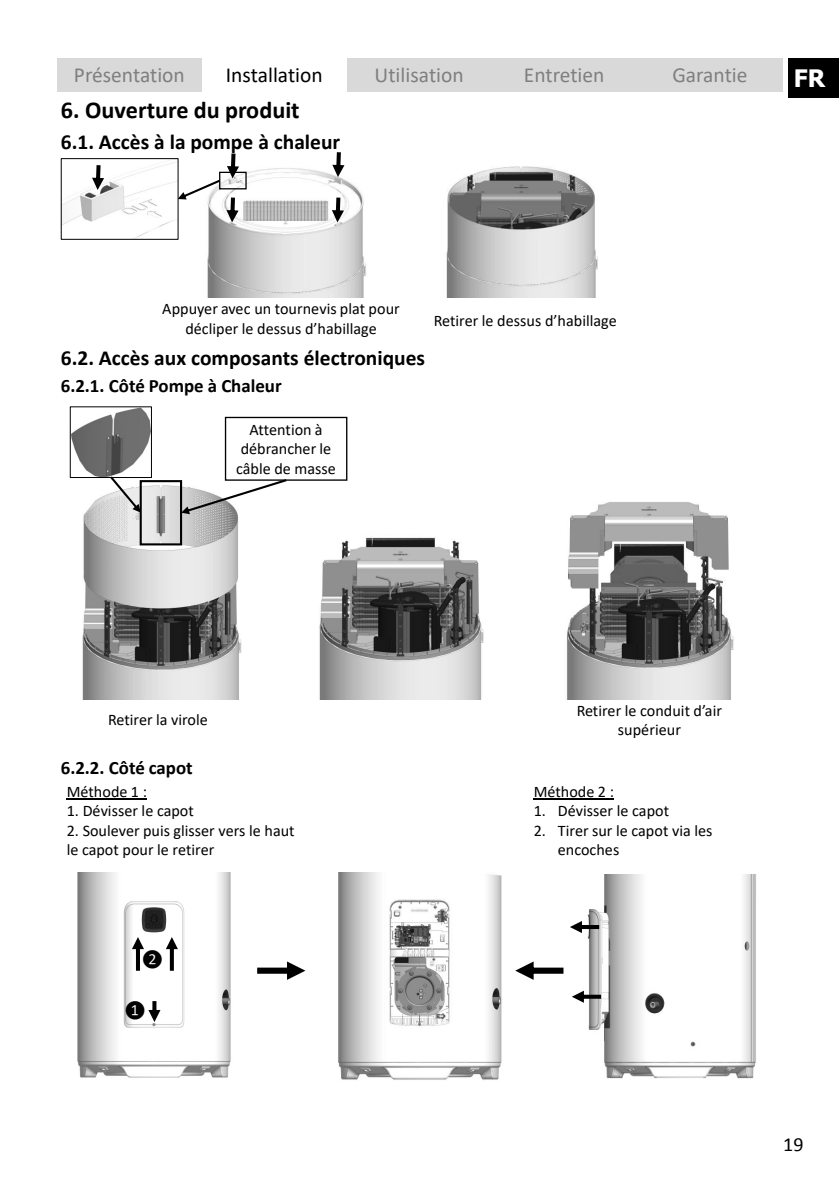
<style>
.page{position:relative;width:839px;height:1192px;background:#fff}
.page>*{position:absolute;margin:0;border:0;box-sizing:border-box;transform-origin:0 0}
.t1{font:700 24.2px "Calibri";color:#000}
.t2{font:700 24px "Tahoma";color:#fff}
.t3{font:700 21.4px "Calibri";color:#000}
.t4{font:21.4px "Calibri";color:#7f7f7f}
.t5{font:21.4px "Calibri";color:#000}
.t6{font:20px "Calibri";color:#000}
.t7{font:700 18.8px "Calibri";color:#000}
.t8{font:16.2px/19.4px "Calibri";color:#000;text-align:center}
</style>
<div class="page">
<div style="left:787px;top:58px;width:51px;height:40px;background:#000"></div>
<div style="left:57px;top:58px;width:145px;height:34px;background:#d9d9d9"></div>
<div style="left:346px;top:58px;width:145px;height:34px;background:#d9d9d9"></div>
<div style="left:491px;top:58px;width:145px;height:34px;background:#d9d9d9"></div>
<div style="left:636px;top:58px;width:147px;height:34px;background:#d9d9d9"></div>
<img style="left:446px;top:166px;width:152px;height:131px">
<img style="left:207px;top:165px;width:159px;height:133px">
<svg style="left:226px;top:197px;width:12px;height:25px"></svg>
<img style="left:82px;top:485px;width:160px;height:214px">
<div style="left:140px;top:480px;width:42px;height:65px;border:2px solid #000"></div>
<svg style="left:181px;top:479px;width:105px;height:35px"></svg>
<img style="left:319px;top:537px;width:165px;height:162px">
<img style="left:566px;top:502px;width:168px;height:197px">
<hr style="left:67px;top:798px;width:80px;height:1px;background:#000">
<img style="left:77px;top:872px;width:154px;height:206px">
<svg style="left:148px;top:1000px;width:12px;height:21px"></svg>
<svg style="left:166px;top:936px;width:12px;height:34px"></svg>
<svg style="left:132px;top:936px;width:12px;height:34px"></svg>
<svg style="left:178px;top:180px;width:42px;height:19px"></svg>
<svg style="left:332px;top:197px;width:12px;height:25px"></svg>
<svg style="left:332px;top:152px;width:12px;height:25px"></svg>
<svg style="left:227px;top:153px;width:12px;height:25px"></svg>
<div style="left:225px;top:417px;width:122px;height:63px;border:1px solid #000"></div>
<img style="left:587px;top:874px;width:169px;height:205px">
<hr style="left:533px;top:798px;width:81px;height:1px;background:#000">
<svg style="left:570px;top:920px;width:29px;height:12px"></svg>
<svg style="left:572px;top:990px;width:29px;height:12px"></svg>
<img style="left:63px;top:162px;width:113px;height:76px">
<div style="left:61px;top:158px;width:117px;height:82px;border:1px solid #000"></div>
<div style="left:219px;top:172px;width:27px;height:17px;border:1px solid #000"></div>
<svg style="left:92px;top:165px;width:12px;height:25px"></svg>
<img style="left:72px;top:408px;width:78px;height:68px">
<div style="left:70px;top:406px;width:82px;height:72px;border:1px solid #000"></div>
<svg style="left:110px;top:476px;width:31px;height:36px"></svg>
<img style="left:338px;top:872px;width:164px;height:208px">
<svg style="left:515px;top:961px;width:48px;height:18px"></svg>
<svg style="left:257px;top:961px;width:48px;height:18px"></svg>
<h3 class="t4" style="left:74px;top:66px;width:112px">Présentation</h3>
<h3 class="t5" style="left:226px;top:66px;width:98px">Installation</h3>
<h3 class="t4" style="left:374px;top:66px;width:91px">Utilisation</h3>
<h3 class="t4" style="left:523px;top:66px;width:82px">Entretien</h3>
<h3 class="t4" style="left:672px;top:66px;width:77px">Garantie</h3>
<h1 class="t1" style="left:61px;top:100px;width:240px">6. Ouverture du produit</h1>
<h3 class="t3" style="left:61px;top:133px;width:281px">6.1. Accès à la pompe à chaleur</h3>
<h2 class="t2" style="left:793px;top:63px;width:33px">FR</h2>
<p class="t8" style="left:162px;top:300px;width:239px">Appuyer avec un tournevis plat pour décliper le dessus d’habillage</p>
<h3 class="t3" style="left:61px;top:349px;width:366px">6.2. Accès aux composants électroniques</h3>
<p class="t7" style="left:61px;top:377px;width:222px">6.2.1. Côté Pompe à Chaleur</p>
<p class="t8" style="left:236px;top:421px;width:101px">Attention à débrancher le câble de masse</p>
<p class="t8" style="left:433px;top:312px;width:184px">Retirer le dessus d’habillage</p>
<p class="t8" style="left:108px;top:710px;width:101px">Retirer la virole</p>
<p class="t8" style="left:576px;top:702px;width:147px">Retirer le conduit d’air supérieur</p>
<p class="t7" style="left:61px;top:760px;width:133px">6.2.2. Côté capot</p>
<p class="t8" style="left:67px;top:783px;width:82px">Méthode 1 :</p>
<p class="t8" style="left:67px;top:802px;width:129px">1. Dévisser le capot</p>
<p class="t8" style="left:67px;top:821px;width:229px;text-align:left">2. Soulever puis glisser vers le haut le capot pour le retirer</p>
<p class="t8" style="left:142px;top:951px;width:23px">❷</p>
<p class="t8" style="left:124px;top:1001px;width:23px">❶</p>
<p class="t8" style="left:533px;top:783px;width:82px">Méthode 2 :</p>
<p class="t8" style="left:533px;top:802px;width:137px">1. Dévisser le capot</p>
<p class="t8" style="left:557px;top:821px;width:156px;text-align:left;text-indent:-24px">2. Tirer sur le capot via les encoches</p>
<p class="t6" style="left:783px;top:1131px;width:22px">19</p>
</div>
